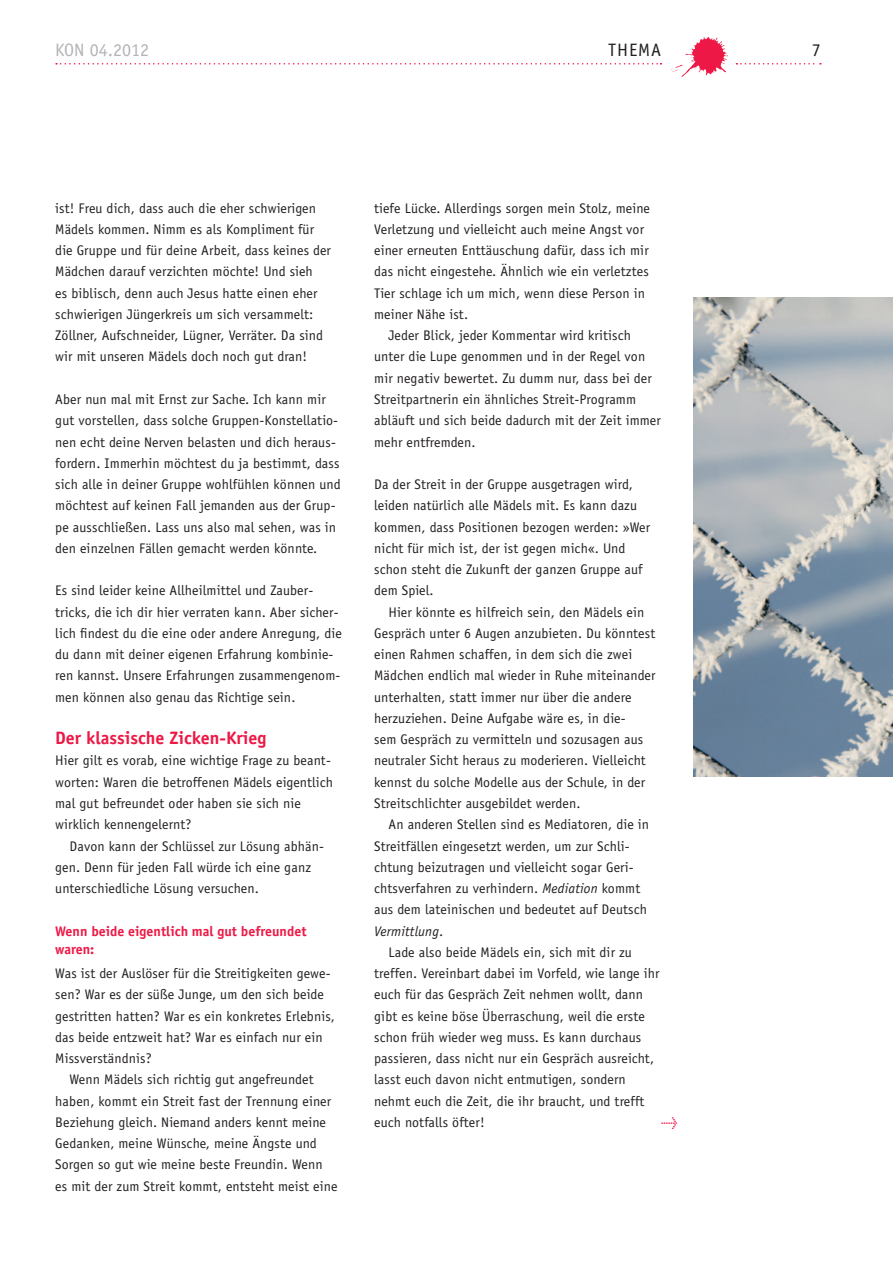
<style>
.page{position:relative;width:893px;height:1263px;background:#fff}
.page>*{position:absolute;margin:0;border:0;box-sizing:border-box;transform-origin:0 0}
.t1{font:700 18px "Officina Sans";color:#ed1845}
.t2{font:18px "Officina Sans";color:#b2b3b7}
.t3{font:18px "Officina Sans";letter-spacing:.05em;color:#231f20}
.t4{font:13.95px/21.3px "Officina Sans";letter-spacing:.01em;color:#231f20}
.t5{font:700 13.95px/18px "Officina Sans";color:#ed1845}
.t6{font:13.95px "Meta Pro";color:#ed1845}
.s1{font-style:italic}
</style>
<div class="page">
<svg style="left:56px;top:63px;width:605px;height:2px"></svg>
<svg style="left:736px;top:63px;width:85px;height:2px"></svg>
<img style="left:671px;top:38px;width:57px;height:39px">
<img style="left:693px;top:298px;width:200px;height:478px">
<p class="t2" style="left:55px;top:39px;width:96px">KON 04.2012</p>
<p class="t3" style="left:608px;top:39px;width:54px">Thema</p>
<p class="t4" style="left:55px;top:197px;width:277px">ist! Freu dich, dass auch die eher schwierigen Mädels kommen. Nimm es als Kompliment für die Gruppe und für deine Arbeit, dass keines der Mädchen darauf verzichten möchte! Und sieh<br>es biblisch, denn auch Jesus hatte einen eher schwierigen Jüngerkreis um sich versammelt:<br>Zöllner, Aufschneider, Lügner, Verräter. Da sind wir mit unseren Mädels doch noch gut dran!</p>
<p class="t4" style="left:55px;top:389px;width:287px">Aber nun mal mit Ernst zur Sache. Ich kann mir gut vorstellen, dass solche Gruppen-Konstellatio&shy;nen echt deine Nerven belasten und dich heraus&shy;fordern. Immerhin möchtest du ja bestimmt, dass sich alle in deiner Gruppe wohlfühlen können und möchtest auf keinen Fall jemanden aus der Grup&shy;pe ausschließen. Lass uns also mal sehen, was in den einzelnen Fällen gemacht werden könnte.</p>
<p class="t4" style="left:55px;top:580px;width:288px">Es sind leider keine Allheilmittel und Zauber&shy;tricks, die ich dir hier verraten kann. Aber sicher&shy;lich findest du die eine oder andere Anregung, die du dann mit deiner eigenen Erfahrung kombinie&shy;ren kannst. Unsere Erfahrungen zusammengenom&shy;men können also genau das Richtige sein.</p>
<p class="t1" style="left:55px;top:727px;width:213px">Der klassische Zicken-Krieg</p>
<p class="t4" style="left:55px;top:750px;width:279px">H ier gilt es vorab, eine wichtige Frage zu beant&shy;worten: Waren die betroffenen Mädels eigentlich mal gut befreundet oder haben sie sich nie wirklich kennengelernt?</p>
<p class="t4" style="left:55px;top:835px;width:270px;text-indent:14px">Davon kann der Schlüssel zur Lösung abhän&shy;gen. Denn für jeden Fall würde ich eine ganz unterschiedliche Lösung versuchen.</p>
<p class="t5" style="left:55px;top:922px;width:253px">Wenn beide eigentlich mal gut befreundet waren:</p>
<p class="t4" style="left:55px;top:963px;width:277px">Was ist der Auslöser für die Streitigkeiten gewe-</p>
<p class="t4" style="left:55px;top:984px;width:270px">sen? War es der süße Junge, um den sich beide</p>
<p class="t4" style="left:55px;top:1005px;width:281px">gestritten hatten? War es ein konkretes Erlebnis,</p>
<p class="t4" style="left:55px;top:1026px;width:269px">das beide entzweit hat? War es einfach nur ein</p>
<p class="t4" style="left:55px;top:1048px;width:98px">Missverständnis?</p>
<p class="t4" style="left:70px;top:1069px;width:246px">Wenn Mädels sich richtig gut angefreundet</p>
<p class="t4" style="left:55px;top:1090px;width:277px">haben, kommt ein Streit fast der Trennung einer</p>
<p class="t4" style="left:55px;top:1111px;width:272px">Beziehung gleich. Niemand anders kennt meine</p>
<p class="t4" style="left:55px;top:1133px;width:263px">Gedanken, meine Wünsche, meine Ängste und</p>
<p class="t4" style="left:55px;top:1154px;width:269px">Sorgen so gut wie meine beste Freundin. Wenn</p>
<p class="t4" style="left:55px;top:1175px;width:284px">es mit der zum Streit kommt, entsteht meist eine</p>
<p class="t4" style="left:374px;top:197px;width:277px">tiefe Lücke. Allerdings sorgen mein Stolz, meine Verletzung und vielleicht auch meine Angst vor einer erneuten Enttäuschung dafür, dass ich mir das nicht eingestehe. Ähnlich wie ein verletztes Tier schlage ich um mich, wenn diese Person in meiner Nähe ist.</p>
<p class="t4" style="left:374px;top:325px;width:288px;text-indent:14px">Jeder Blick, jeder Kommentar wird kritisch unter die Lupe genommen und in der Regel von mir negativ bewertet. Zu dumm nur, dass bei der Streitpartnerin ein ähnliches Streit-Programm abläuft und sich beide dadurch mit der Zeit immer mehr entfremden.</p>
<p class="t4" style="left:374px;top:474px;width:277px">Da der Streit in der Gruppe ausgetragen wird, leiden natürlich alle Mädels mit. Es kann dazu kommen, dass Positionen bezogen werden: »Wer nicht für mich ist, der ist gegen mich«. Und schon steht die Zukunft der ganzen Gruppe auf dem Spiel.</p>
<p class="t4" style="left:374px;top:601px;width:283px;text-indent:14px">Hier könnte es hilfreich sein, den Mädels ein Gespräch unter 6 Augen anzubieten. Du könntest einen Rahmen schaffen, in dem sich die zwei Mädchen endlich mal wieder in Ruhe miteinander unterhalten, statt immer nur über die andere herzuziehen. Deine Aufgabe wäre es, in die-<br>sem Gespräch zu vermitteln und sozusagen aus neutraler Sicht heraus zu moderieren. Vielleicht kennst du solche Modelle aus der Schule, in der Streitschlichter ausgebildet werden.</p>
<p class="t4" style="left:374px;top:814px;width:276px;text-indent:14px">An anderen Stellen sind es Mediatoren, die in Streitfällen eingesetzt werden, um zur Schli&shy;chtung beizutragen und vielleicht sogar Geri&shy;chtsverfahren zu verhindern. <span class="s1">Mediation</span> kommt aus dem lateinischen und bedeutet auf Deutsch <span class="s1">Vermittlung</span>.</p>
<p class="t4" style="left:374px;top:941px;width:287px;text-indent:14px">Lade also beide Mädels ein, sich mit dir zu treffen. Vereinbart dabei im Vorfeld, wie lange ihr euch für das Gespräch Zeit nehmen wollt, dann gibt es keine böse Überraschung, weil die erste schon früh wieder weg muss. Es kann durchaus passieren, dass nicht nur ein Gespräch ausreicht, lasst euch davon nicht entmutigen, sondern nehmt euch die Zeit, die ihr braucht, und trefft euch notfalls öfter!</p>
<p class="t6" style="left:661px;top:1113px;width:18px">→</p>
<p class="t3" style="left:812px;top:39px;width:10px">7</p>
</div>
